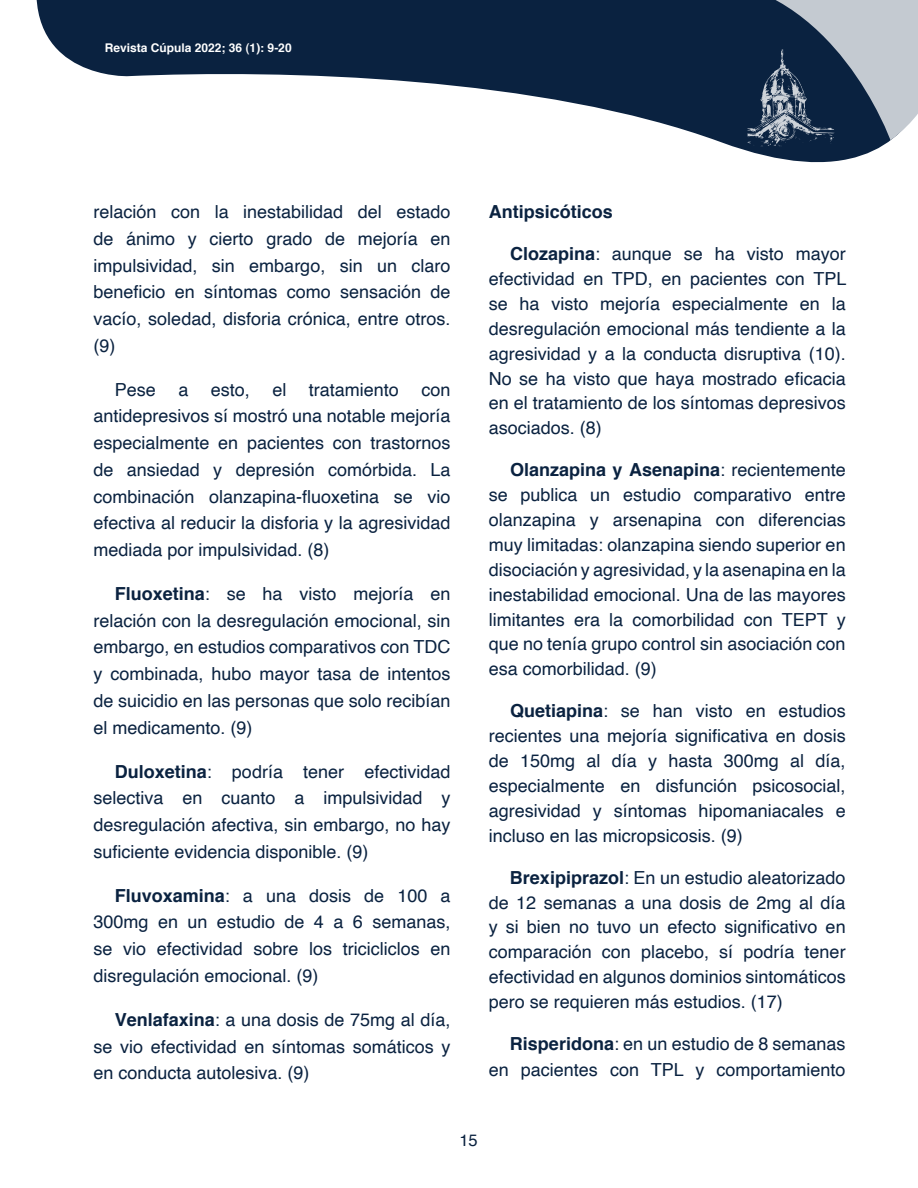
<style>
.page{position:relative;width:918px;height:1188px;background:#fff}
.page>*{position:absolute;margin:0;border:0;box-sizing:border-box;transform-origin:0 0}
.t1{font:18px/24.9px "Helvetica";color:#0a2240;text-align:justify}
.t2{font:700 18px "Helvetica";color:#0a2240}
.t3{font:16.5px "Helvetica";color:#0a2240}
.t4{font:700 12px "Helvetica";color:#fff}
.s1{font-weight:700}
</style>
<div class="page">
<svg style="left:36px;top:0;width:844px;height:163px;fill:#0a2240"></svg>
<svg style="left:702px;top:0;width:216px;height:147px;background:#516277"></svg>
<p class="t4" style="left:105px;top:40px;width:188px">Revista Cúpula 2022; 36 (1): 9-20</p>
<p class="t1" style="left:94px;top:199px;width:358px;line-height:26.7px">relación con la inestabilidad del estado de ánimo y cierto grado de mejoría en impulsividad, sin embargo, sin un claro beneficio en síntomas como sensación de vacío, soledad, disforia crónica, entre otros. (9)</p>
<p class="t1" style="left:115px;top:377px;width:43px">Pese</p>
<p class="t1" style="left:178px;top:377px;width:12px">a</p>
<p class="t1" style="left:211px;top:377px;width:41px">esto,</p>
<p class="t1" style="left:272px;top:377px;width:16px">el</p>
<p class="t1" style="left:309px;top:377px;width:92px">tratamiento</p>
<p class="t1" style="left:94px;top:376px;width:358px;line-height:26.7px;text-indent:328px">con antidepresivos sí mostró una notable mejoría especialmente en pacientes con trastornos de ansiedad y depresión comórbida. La combinación olanzapina-fluoxetina se vio efectiva al reducir la disforia y la agresividad mediada por impulsividad. (8)</p>
<p class="t1" style="left:94px;top:581px;width:358px;line-height:26.7px;text-indent:21px"><span class="s1">Fluoxetina</span>: se ha visto mejoría en relación con la desregulación emocional, sin embargo, en estudios comparativos con TDC y combinada, hubo mayor tasa de intentos de suicidio en las personas que solo recibían el medicamento. (9)</p>
<p class="t1" style="left:94px;top:758px;width:358px;line-height:26.7px;text-indent:21px"><span class="s1">Duloxetina</span>: podría tener efectividad selectiva en cuanto a impulsividad y desregulación afectiva, sin embargo, no hay suficiente evidencia disponible. (9)</p>
<p class="t1" style="left:94px;top:883px;width:358px;line-height:26.7px;text-indent:21px"><span class="s1">Fluvoxamina</span>: a una dosis de 100 a 300mg en un estudio de 4 a 6 semanas, se vio efectividad sobre los tricicliclos en disregulación emocional. (9)</p>
<p class="t1" style="left:94px;top:1007px;width:358px;line-height:26.7px;text-indent:21px"><span class="s1">Venlafaxina</span>: a una dosis de 75mg al día, se vio efectividad en síntomas somáticos y en conducta autolesiva. (9)</p>
<p class="t2" style="left:489px;top:200px;width:126px">Antipsicóticos</p>
<p class="t1" style="left:489px;top:242px;width:359px;text-indent:21px"><span class="s1">Clozapina</span>: aunque se ha visto mayor efectividad en TPD, en pacientes con TPL se ha visto mejoría especialmente en la desregulación emocional más tendiente a la agresividad y a la conducta disruptiva (10).<br>No se ha visto que haya mostrado eficacia en el tratamiento de los síntomas depresivos asociados. (8)</p>
<p class="t1" style="left:489px;top:458px;width:358px;text-indent:21px"><span class="s1">Olanzapina y Asenapina</span>: recientemente se publica un estudio comparativo entre olanzapina y arsenapina con diferencias muy limitadas: olanzapina siendo superior en disociación y agresividad, y la asenapina en la inestabilidad emocional. Una de las mayores limitantes era la comorbilidad con TEPT y que no tenía grupo control sin asociación con esa comorbilidad. (9)</p>
<p class="t1" style="left:489px;top:699px;width:358px;text-indent:21px"><span class="s1">Quetiapina</span>: se han visto en estudios recientes una mejoría significativa en dosis de 150mg al día y hasta 300mg al día, especialmente en disfunción psicosocial, agresividad y síntomas hipomaniacales e incluso en las micropsicosis. (9)</p>
<p class="t1" style="left:489px;top:865px;width:358px;text-indent:21px"><span class="s1">Brexipiprazol</span>: En un estudio aleatorizado de 12 semanas a una dosis de 2mg al día y si bien no tuvo un efecto significativo en comparación con placebo, sí podría tener efectividad en algunos dominios sintomáticos pero se requieren más estudios. (17)</p>
<p class="t1" style="left:489px;top:1032px;width:358px;text-align:right"><span class="s1">Risperidona</span>: en un estudio de 8 semanas en pacientes con TPL y comportamiento</p>
<p class="t3" style="left:459px;top:1128px;width:20px">15</p>
</div>
